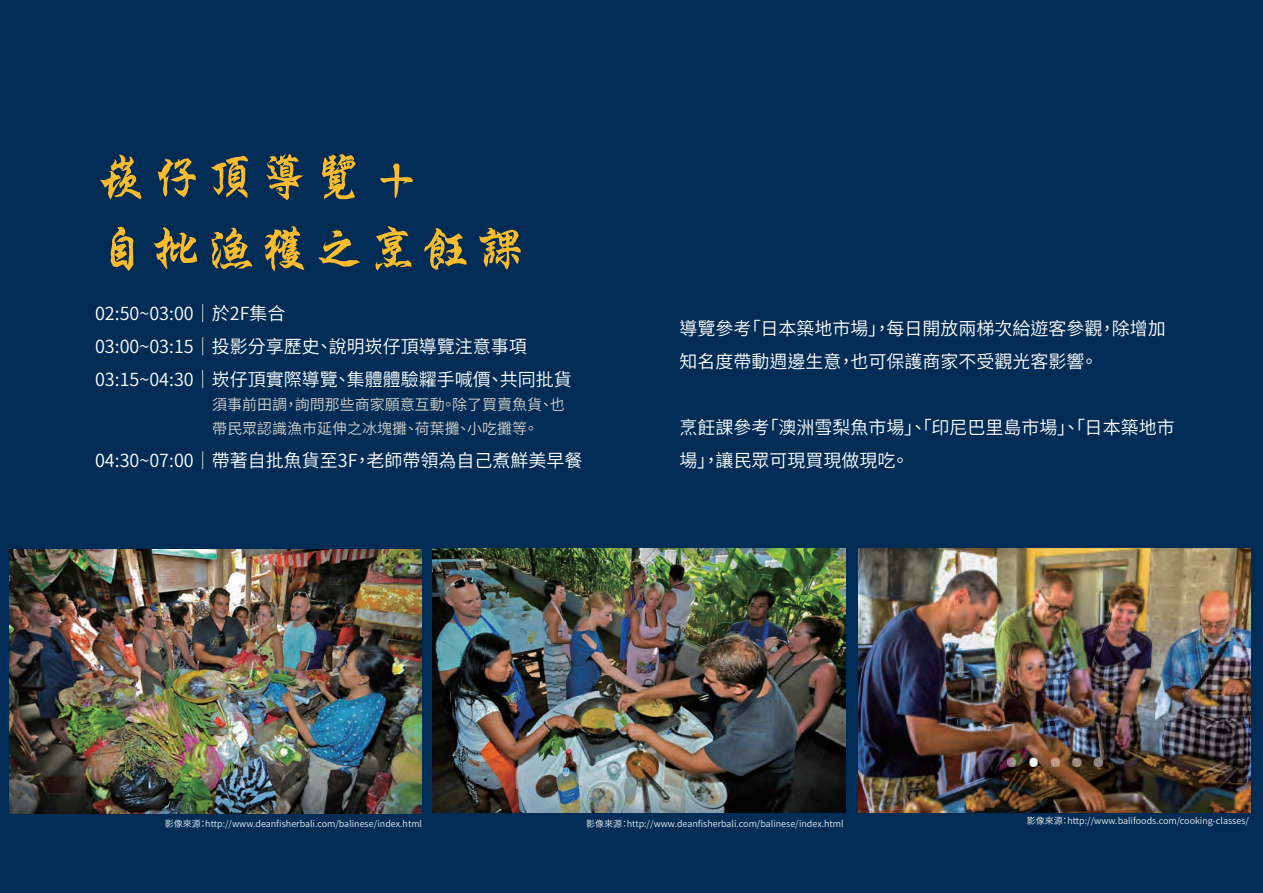
<style>
.page{position:relative;width:1263px;height:893px;background:#002c55}
.page>*{position:absolute;margin:0;border:0;box-sizing:border-box;transform-origin:0 0}
.t1{font:54px/72px "Singkaibei EG Bold Big 5";color:#fdbb2e}
.t2{font:600 18px/33px "Noto Sans CJ Ktc";color:#fff}
.t3{font:600 15px/24px "Noto Sans CJ Ktc";color:#d8d0c9}
.t4{font:600 9px "Noto Sans CJ Ktc";color:#f0f1f0}
</style>
<div class="page">
<img style="left:9px;top:550px;width:413px;height:263px">
<img style="left:432px;top:549px;width:414px;height:263px">
<img style="left:858px;top:549px;width:392px;height:263px">
<h1 class="t1" style="left:95px;top:142px;width:434px">崁仔頂導覽 +<br>自批漁獲之烹飪課</h1>
<p class="t2" style="left:95px;top:297px;width:478px">02:50~03:00｜於2F集合<br>03:00~03:15｜投影分享歷史、說明崁仔頂導覽注意事項<br>03:15~04:30｜崁仔頂實際導覽、集體體驗糶手喊價、共同批貨</p>
<p class="t3" style="left:212px;top:392px;width:354px">須事前田調，詢問那些商家願意互動。除了買賣魚貨、也帶民眾認識漁市延伸之冰塊攤、荷葉攤、小吃攤等。</p>
<p class="t2" style="left:95px;top:444px;width:489px">04:30~07:00｜帶著自批魚貨至3F，老師帶領為自己煮鮮美早餐</p>
<p class="t2" style="left:680px;top:312px;width:487px">導覽參考「日本築地市場」，每日開放兩梯次給遊客參觀，除增加知名度帶動週邊生意，也可保護商家不受觀光客影響。</p>
<p class="t2" style="left:680px;top:411px;width:496px">烹飪課參考「澳洲雪梨魚市場」、「印尼巴里島市場」、「日本築地市場」，讓民眾可現買現做現吃。</p>
<p class="t4" style="left:165px;top:818px;width:259px">影像來源：http://www.deanfisherbali.com/balinese/index.html</p>
<p class="t4" style="left:586px;top:818px;width:259px">影像來源：http://www.deanfisherbali.com/balinese/index.html</p>
<p class="t4" style="left:1027px;top:815px;width:224px">影像來源：http://www.balifoods.com/cooking-classes/</p>
</div>
